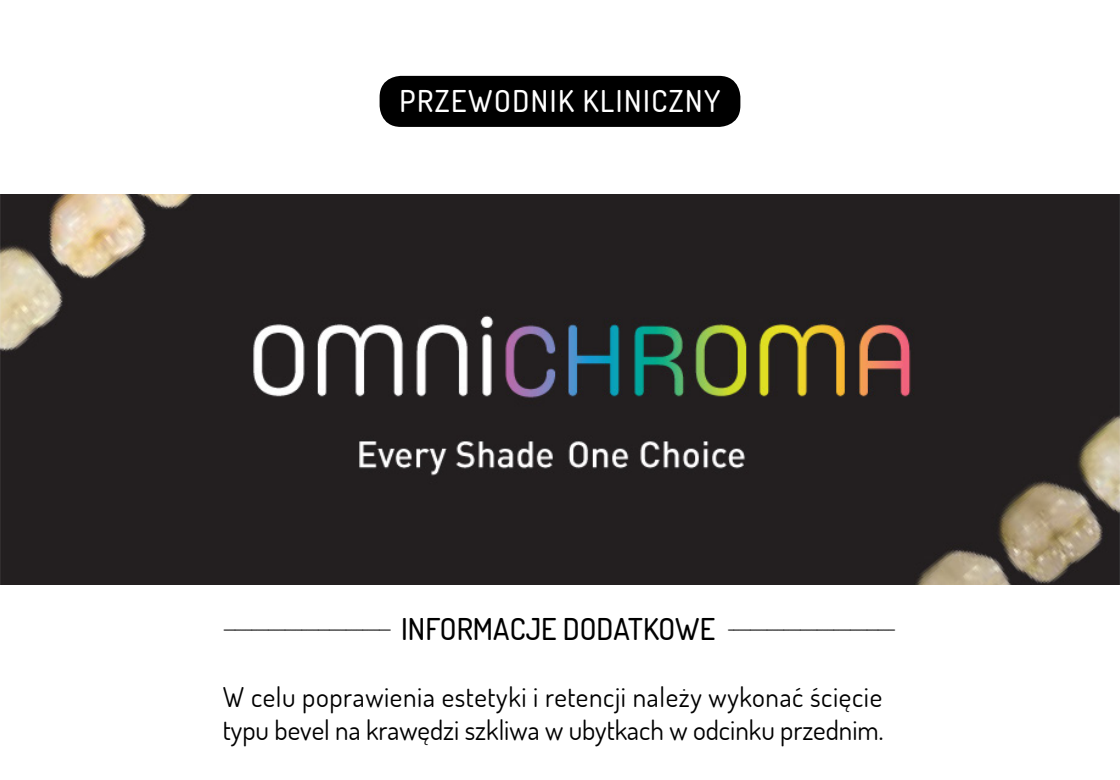
<style>
.page{position:relative;width:1120px;height:780px;background:#fff}
.page>*{position:absolute;margin:0;border:0;box-sizing:border-box;transform-origin:0 0}
.t1{font:500 30px "Dosis";letter-spacing:.05em;color:#fff}
.t2{font:27.25px/32.8px "Dosis";letter-spacing:.01em;color:#000}
.t3{font:300 25px "Open Sans";color:#000}
.s1{font-family:"Dosis";font-weight:500;font-size:30px}
</style>
<div class="page">
<img style="left:0;top:195px;width:1120px;height:389px">
<div style="left:379px;top:76px;width:361px;height:51px;background:#000;border-radius:21px"></div>
<p class="t1" style="left:399px;top:81px;width:322px">PRZEWODNIK KLINICZNY</p>
<p class="t3" style="left:223px;top:611px;width:675px">------------------------------ <span class="s1">INFORMACJE DODATKOWE</span> ------------------------------</p>
<p class="t2" style="left:223px;top:679px;width:662px">W celu poprawienia estetyki i retencji należy wykonać ścięcie typu bevel na krawędzi szkliwa w ubytkach w odcinku przednim.</p>
</div>
